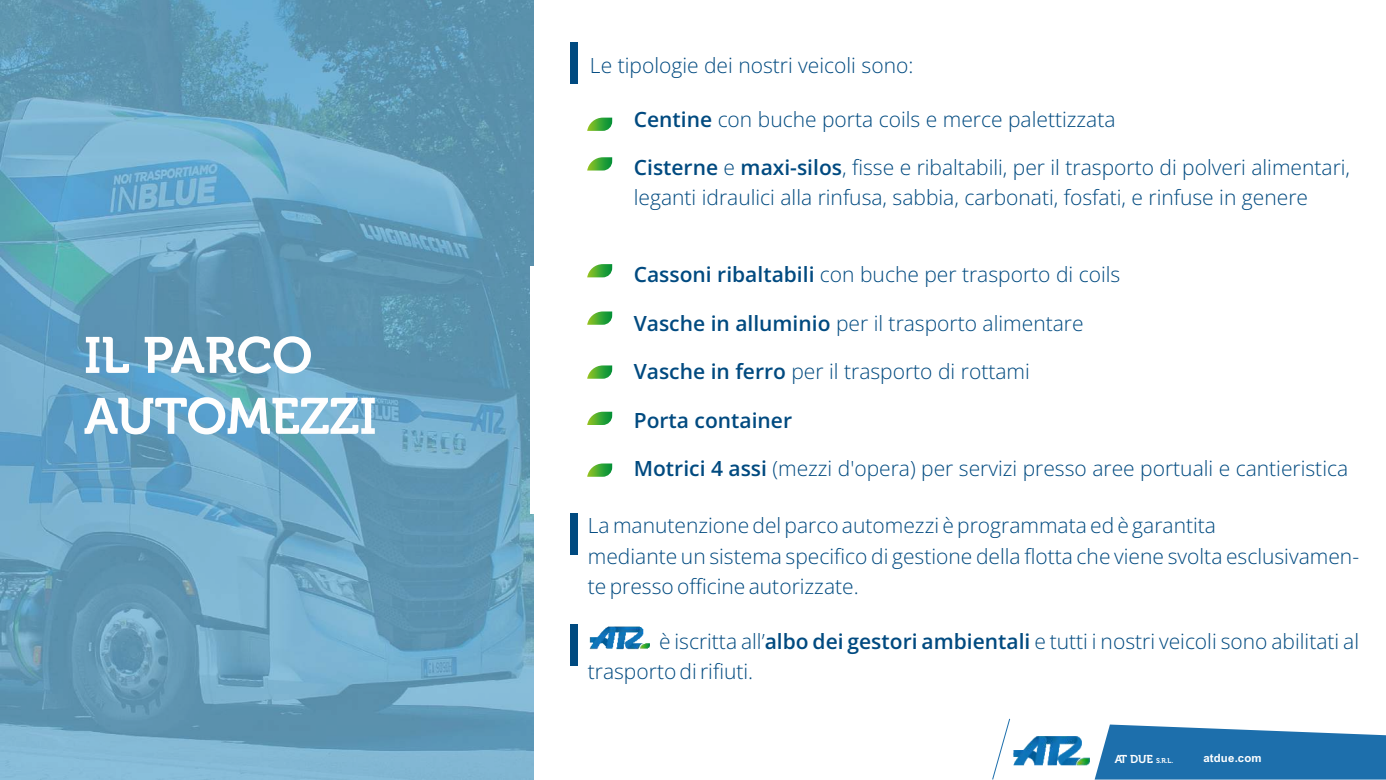
<style>
.page{position:relative;width:1386px;height:780px;background:#fff}
.page>*{position:absolute;margin:0;border:0;box-sizing:border-box;transform-origin:0 0}
.t1{font:50.75px/60.9px "Museo 700";letter-spacing:-.005em;color:#fefefe}
.t2{font:300 21px/30.3px "Open Sans";color:#004a80}
.t3{font:600 21px "Open Sans";color:#004a80}
.t4{font:700 11.38px "Arial";letter-spacing:.015em;color:#fff}
.t5{font:7px "Museo 700";color:#fff}
.s1{font-weight:600}
.s2{font-size:11.38px}
</style>
<div class="page">
<img style="left:0;top:0;width:533px;height:779px">
<div style="left:529px;top:266px;width:8px;height:247px;background:#fff"></div>
<div style="left:570px;top:42px;width:8px;height:42px;background:#004a80"></div>
<div style="left:570px;top:513px;width:8px;height:41px;background:#004a80"></div>
<div style="left:570px;top:624px;width:8px;height:41px;background:#004a80"></div>
<svg style="left:992px;top:718px;width:18px;height:62px"></svg>
<svg style="left:1094px;top:724px;width:291px;height:55px;background:#3a81b6"></svg>
<img style="left:1013px;top:736px;width:77px;height:29px">
<svg style="left:587px;top:118px;width:25px;height:13px"></svg>
<img style="left:589px;top:626px;width:61px;height:23px">
<svg style="left:587px;top:157px;width:25px;height:13px"></svg>
<svg style="left:587px;top:264px;width:25px;height:13px"></svg>
<svg style="left:587px;top:311px;width:25px;height:14px"></svg>
<svg style="left:587px;top:365px;width:25px;height:14px"></svg>
<svg style="left:587px;top:412px;width:25px;height:13px"></svg>
<svg style="left:587px;top:463px;width:25px;height:14px"></svg>
<h1 class="t1" style="left:84px;top:330px;width:294px">IL PARCO<br>AUTOMEZZI</h1>
<p class="t2" style="left:590px;top:49px;width:325px">Le tipologie dei nostri veicoli sono:</p>
<p class="t2" style="left:633px;top:103px;width:483px"><span class="s1">Centine</span> con buche porta coils e merce palettizzata</p>
<p class="t2" style="left:633px;top:152px;width:717px"><span class="s1">Cisterne</span> e <span class="s1">maxi-silos</span>, fisse e ribaltabili, per il trasporto di polveri alimentari, leganti idraulici alla rinfusa, sabbia, carbonati, fosfati, e rinfuse in genere</p>
<p class="t2" style="left:633px;top:259px;width:488px"><span class="s1">Cassoni ribaltabili</span> con buche per trasporto di coils</p>
<p class="t2" style="left:633px;top:307px;width:451px"><span class="s1">Vasche in alluminio</span> per il trasporto alimentare</p>
<p class="t2" style="left:633px;top:356px;width:397px"><span class="s1">Vasche in ferro</span> per il trasporto di rottami</p>
<p class="t3" style="left:633px;top:405px;width:160px">Porta container</p>
<p class="t2" style="left:633px;top:453px;width:715px"><span class="s1">Motrici 4 assi</span> (mezzi d'opera) per servizi presso aree portuali e cantieristica</p>
<p class="t2" style="left:587px;top:510px;width:772px">La manutenzione del parco automezzi è programmata ed è garantita<br>mediante un sistema specifico di gestione della flotta che viene svolta esclusivamen&shy;te presso officine autorizzate.</p>
<p class="t2" style="left:587px;top:625px;width:772px;text-indent:71px">è iscritta all’<span class="s1">albo dei gestori ambientali</span> e tutti i nostri veicoli sono abilitati al trasporto di rifiuti.</p>
<p class="t5" style="left:1114px;top:757px;width:60px"><span class="s2">AT DUE</span> S.R.L.</p>
<p class="t4" style="left:1203px;top:753px;width:60px">atdue.com</p>
</div>
